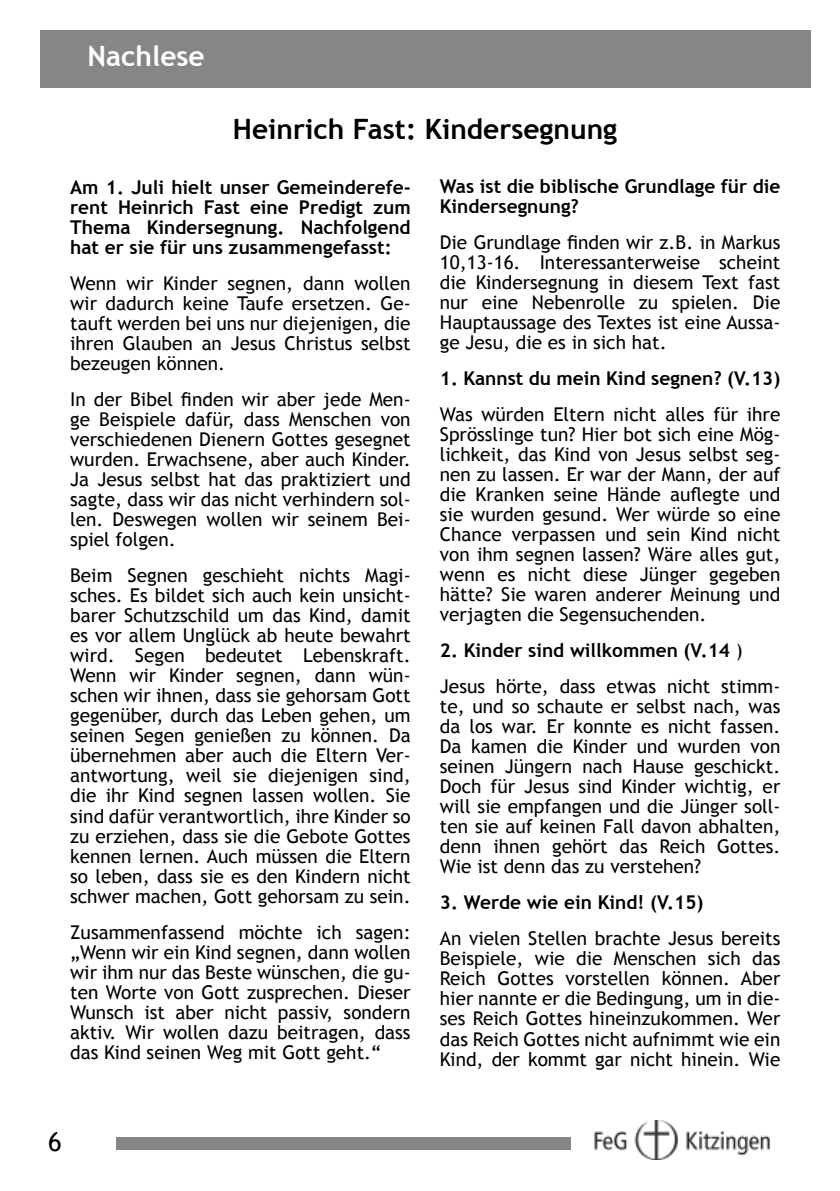
<style>
.page{position:relative;width:840px;height:1191px;background:#fff}
.page>*{position:absolute;margin:0;border:0;box-sizing:border-box;transform-origin:0 0}
.t1{font:700 28px "Trebuchet MS";color:#000}
.t2{font:700 28px "Trebuchet MS";color:#fff}
.t3{font:26px "Trebuchet MS";color:#000}
.t4{font:19px/20px "Trebuchet MS";color:#000;text-align:justify}
.t5{font:700 19px/20px "Trebuchet MS";color:#000;text-align:justify}
.s1{font-weight:700}
</style>
<div class="page">
<div style="left:40px;top:30px;width:770px;height:57px;background:#868686"></div>
<div style="left:116px;top:1137px;width:454px;height:12px;background:#868686"></div>
<img style="left:594px;top:1120px;width:176px;height:39px">
<h1 class="t2" style="left:87px;top:40px;width:119px">Nachlese</h1>
<h1 class="t1" style="left:233px;top:113px;width:385px">Heinrich Fast: Kindersegnung</h1>
<p class="t5" style="left:70px;top:177px;width:342px">Am 1. Juli hielt unser Gemeinderefe&shy;rent Heinrich Fast eine Predigt zum Thema Kindersegnung. Nachfolgend hat er sie für uns zusammengefasst:</p>
<p class="t4" style="left:70px;top:273px;width:342px">Wenn wir Kinder segnen, dann wollen wir dadurch keine Taufe ersetzen. Ge&shy;tauft werden bei uns nur diejenigen, die ihren Glauben an Jesus Christus selbst bezeugen können.</p>
<p class="t4" style="left:70px;top:389px;width:342px">In der Bibel finden wir aber jede Men&shy;ge Beispiele dafür, dass Menschen von verschiedenen Dienern Gottes gesegnet wurden. Erwachsene, aber auch Kinder.<br>Ja Jesus selbst hat das praktiziert und sagte, dass wir das nicht verhindern sol&shy;len. Deswegen wollen wir seinem Bei&shy;spiel folgen.</p>
<p class="t4" style="left:70px;top:565px;width:342px">Beim Segnen geschieht nichts Magi&shy;sches. Es bildet sich auch kein unsicht&shy;barer Schutzschild um das Kind, damit es vor allem Unglück ab heute bewahrt wird. Segen bedeutet Lebenskraft.<br>Wenn wir Kinder segnen, dann wün&shy;schen wir ihnen, dass sie gehorsam Gott gegenüber, durch das Leben gehen, um seinen Segen genießen zu können. Da übernehmen aber auch die Eltern Ver&shy;antwortung, weil sie diejenigen sind, die ihr Kind segnen lassen wollen. Sie sind dafür verantwortlich, ihre Kinder so zu erziehen, dass sie die Gebote Gottes kennen lernen. Auch müssen die Eltern so leben, dass sie es den Kindern nicht schwer machen, Gott gehorsam zu sein.</p>
<p class="t4" style="left:70px;top:921px;width:342px">Zusammenfassend möchte ich sagen: „Wenn wir ein Kind segnen, dann wollen wir ihm nur das Beste wünschen, die gu&shy;ten Worte von Gott zusprechen. Dieser Wunsch ist aber nicht passiv, sondern aktiv. Wir wollen dazu beitragen, dass das Kind seinen Weg mit Gott geht.“</p>
<p class="t5" style="left:439px;top:176px;width:342px">Was ist die biblische Grundlage für die<br>Kindersegnung?</p>
<p class="t4" style="left:439px;top:232px;width:342px">Die Grundlage finden wir z.B. in Markus 10,13-16. Interessanterweise scheint die Kindersegnung in diesem Text fast nur eine Nebenrolle zu spielen. Die Hauptaussage des Textes ist eine Aussa&shy;ge Jesu, die es in sich hat.</p>
<p class="t5" style="left:439px;top:368px;width:342px">1. Kannst du mein Kind segnen? (V.13)</p>
<p class="t4" style="left:439px;top:404px;width:342px">Was würden Eltern nicht alles für ihre Sprösslinge tun? Hier bot sich eine Mög&shy;lichkeit, das Kind von Jesus selbst seg&shy;nen zu lassen. Er war der Mann, der auf die Kranken seine Hände auflegte und sie wurden gesund. Wer würde so eine Chance verpassen und sein Kind nicht von ihm segnen lassen? Wäre alles gut, wenn es nicht diese Jünger gegeben hätte? Sie waren anderer Meinung und verjagten die Segensuchenden.</p>
<p class="t4" style="left:439px;top:632px;width:342px;line-height:36px"><span class="s1">2. Kinder sind willkommen (V.14</span> )<br>Jesus hörte, dass etwas nicht stimm-</p>
<p class="t4" style="left:439px;top:696px;width:342px">te, und so schaute er selbst nach, was da los war. Er konnte es nicht fassen.<br>Da kamen die Kinder und wurden von seinen Jüngern nach Hause geschickt.<br>Doch für Jesus sind Kinder wichtig, er will sie empfangen und die Jünger soll&shy;ten sie auf keinen Fall davon abhalten, denn ihnen gehört das Reich Gottes.<br>Wie ist denn das zu verstehen?</p>
<p class="t5" style="left:439px;top:892px;width:265px">3. Werde wie ein Kind! (V.15)</p>
<p class="t4" style="left:439px;top:928px;width:342px">An vielen Stellen brachte Jesus bereits Beispiele, wie die Menschen sich das Reich Gottes vorstellen können. Aber hier nannte er die Bedingung, um in die&shy;ses Reich Gottes hineinzukommen. Wer das Reich Gottes nicht aufnimmt wie ein Kind, der kommt gar nicht hinein. Wie</p>
<h2 class="t3" style="left:48px;top:1126px;width:15px">6</h2>
</div>
